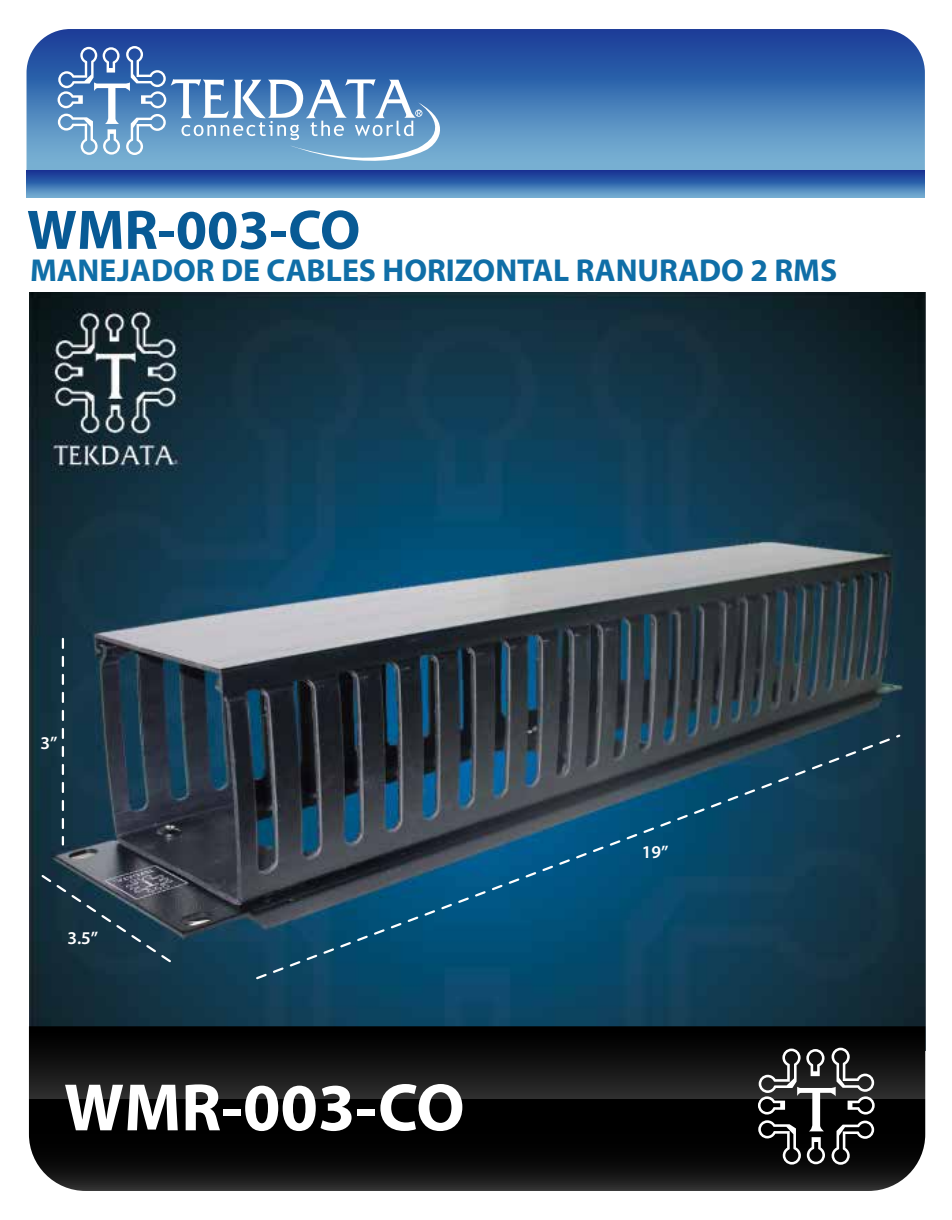
<style>
.page{position:relative;width:952px;height:1220px;background:#fff}
.page>*{position:absolute;margin:0;border:0;box-sizing:border-box;transform-origin:0 0}
.t1{font:700 67.5px "Myriad Pro";color:#fff}
.t2{font:700 56.25px "Myriad Pro";color:#085a95}
.t3{font:700 31.72px "Myriad Pro";color:#0f6ea7}
.t4{font:600 18px "Myriad Pro";color:#fff}
</style>
<div class="page">
<svg style="left:27px;top:29px;width:898px;height:141px;background:#4475b4"></svg>
<div style="left:27px;top:170px;width:898px;height:28px;background:linear-gradient(to bottom,#072a8f,#6dabd0)"></div>
<svg style="left:58px;top:46px;width:398px;height:130px;background:#618ec1"></svg>
<img style="left:30px;top:292px;width:895px;height:734px">
<svg style="left:29px;top:1026px;width:896px;height:164px;background:#0f0f10"></svg>
<svg style="left:758px;top:1047px;width:117px;height:117px;background:#3e3e3e"></svg>
<svg style="left:62px;top:638px;width:2px;height:206px"></svg>
<svg style="left:40px;top:872px;width:137px;height:94px;background:#29404d"></svg>
<svg style="left:254px;top:732px;width:648px;height:248px;background:#1b455d"></svg>
<h2 class="t2" style="left:27px;top:193px;width:335px">WMR-003-CO</h2>
<p class="t3" style="left:30px;top:250px;width:809px">MANEJADOR DE CABLES HORIZONTAL RANURADO 2 RMS</p>
<p class="t4" style="left:40px;top:731px;width:19px">3”</p>
<p class="t4" style="left:67px;top:925px;width:32px">3.5”</p>
<h1 class="t1" style="left:64px;top:1063px;width:402px">WMR-003-CO</h1>
<p class="t4" style="left:642px;top:840px;width:28px">19”</p>
</div>
